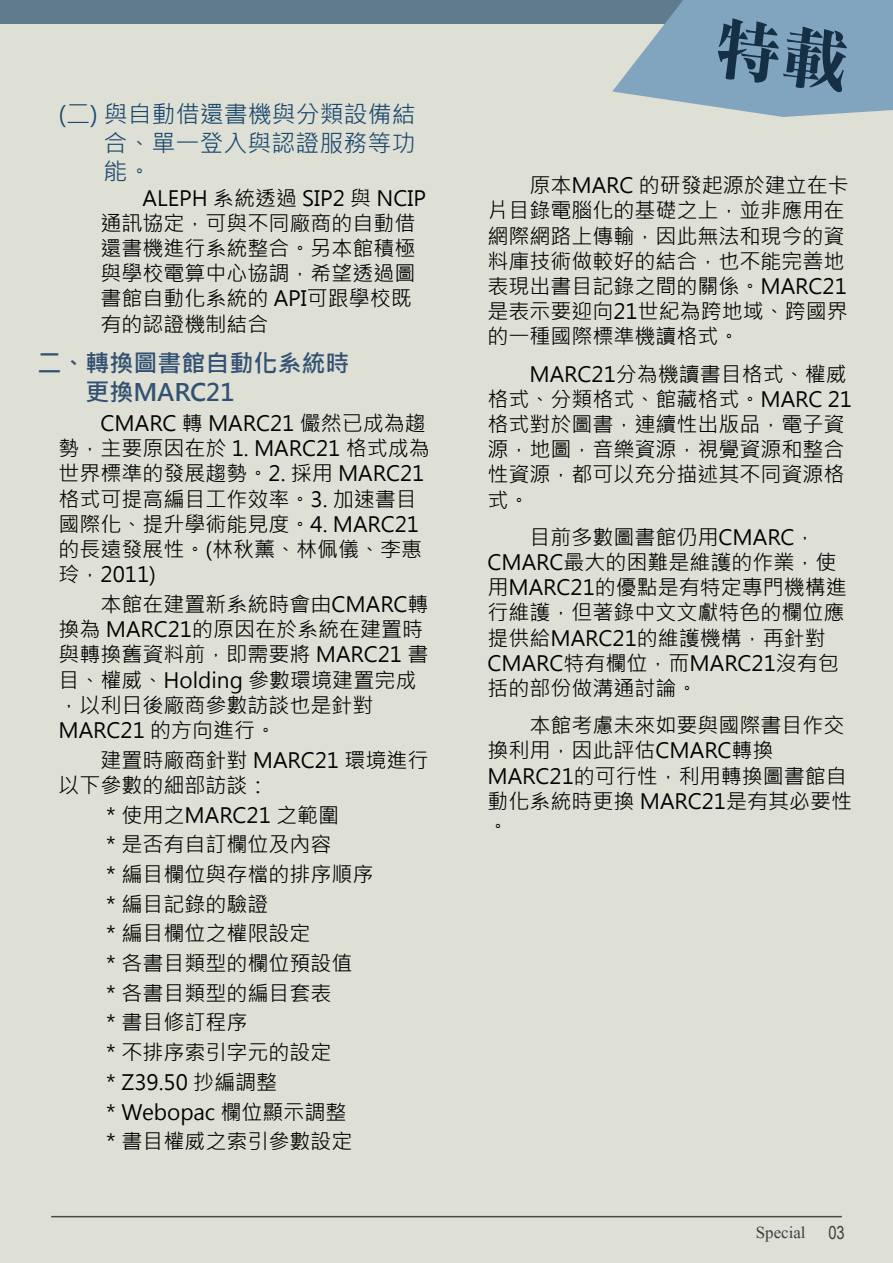
<style>
.page{position:relative;width:893px;height:1263px;background:#dee0d5}
.page>*{position:absolute;margin:0;border:0;box-sizing:border-box;transform-origin:0 0}
.t1{font:24px/28.8px "Microsoft Jheng Hei";color:#1b486d;text-align:justify}
.t2{font:700 24px/28.8px "Microsoft Jheng Hei";color:#335172}
.t3{font:21px/25.2px "Microsoft Jheng Hei";color:#000}
.t4{font:21px "Aparajita";color:#3f3f3f}
.s1{font-family:"Arial Narrow";font-size:18px}
</style>
<div class="page">
<div style="left:0;top:0;width:893px;height:23px;background:#607b8c"></div>
<hr style="left:51px;top:1216px;width:791px;height:1px;background:#494949">
<svg style="left:612px;top:0;width:281px;height:117px"></svg>
<p class="t1" style="left:104px;top:100px;width:314px;text-indent:-45px">(二) 與自動借還書機與分類設備結合、單一登入與認證服務等功能。</p>
<p class="t3" style="left:101px;top:185px;width:327px;text-indent:42px">ALEPH 系統透過 SIP2 與 NCIP通訊協定，可與不同廠商的自動借還書機進行系統整合。另本館積極與學校電算中心協調，希望透過圖書館自動化系統的 API可跟學校既有的認證機制結合</p>
<p class="t2" style="left:86px;top:349px;width:265px;text-indent:-48px">二、轉換圖書館自動化系統時更換MARC21</p>
<p class="t3" style="left:59px;top:411px;width:373px;text-indent:42px">CMARC 轉 MARC21 儼然已成為趨勢，主要原因在於 1. MARC21 格式成為世界標準的發展趨勢。2. 採用 MARC21格式可提高編目工作效率。3. 加速書目國際化、提升學術能見度。4. MARC21的長遠發展性。(林秋薰、林佩儀、李惠玲，2011)</p>
<p class="t3" style="left:59px;top:592px;width:372px;text-indent:42px">本館在建置新系統時會由CMARC轉換為 MARC21的原因在於系統在建置時與轉換舊資料前，即需要將 MARC21 書目、權威、Holding 參數環境建置完成，以利日後廠商參數訪談也是針對<br>MARC21 的方向進行。</p>
<p class="t3" style="left:59px;top:747px;width:371px;text-indent:42px">建置時廠商針對 MARC21 環境進行以下參數的細部訪談：</p>
<p class="t3" style="left:101px;top:800px;width:274px;line-height:29.7px">＊使用之MARC21 之範圍<br>＊是否有自訂欄位及內容<br>＊編目欄位與存檔的排序順序＊編目記錄的驗證<br>＊編目欄位之權限設定<br>＊各書目類型的欄位預設值＊各書目類型的編目套表<br>＊書目修訂程序<br>＊不排序索引字元的設定＊Z39.50 抄編調整＊Webopac 欄位顯示調整<br>＊書目權威之索引參數設定</p>
<p class="t3" style="left:487px;top:173px;width:363px;text-indent:42px">原本MARC 的研發起源於建立在卡片目錄電腦化的基礎之上，並非應用在網際網路上傳輸，因此無法和現今的資料庫技術做較好的結合，也不能完善地表現出書目記錄之間的關係。MARC21是表示要迎向21世紀為跨地域、跨國界的一種國際標準機讀格式。</p>
<p class="t3" style="left:487px;top:361px;width:366px;text-indent:42px">MARC21分為機讀書目格式、權威格式、分類格式、館藏格式。MARC 21格式對於圖書，連續性出版品，電子資源，地圖，音樂資源，視覺資源和整合性資源，都可以充分描述其不同資源格式。</p>
<p class="t3" style="left:487px;top:524px;width:361px;text-indent:42px">目前多數圖書館仍用CMARC，<br>CMARC最大的困難是維護的作業，使用MARC21的優點是有特定專門機構進行維護，但著錄中文文獻特色的欄位應提供給MARC21的維護機構，再針對<br>CMARC特有欄位，而MARC21沒有包括的部份做溝通討論。</p>
<p class="t3" style="left:487px;top:713px;width:366px;text-indent:42px">本館考慮未來如要與國際書目作交換利用，因此評估CMARC轉換<br>MARC21的可行性，利用轉換圖書館自動化系統時更換 MARC21是有其必要性。</p>
<p class="t4" style="left:756px;top:1222px;width:90px">Special <span class="s1">03</span></p>
</div>
